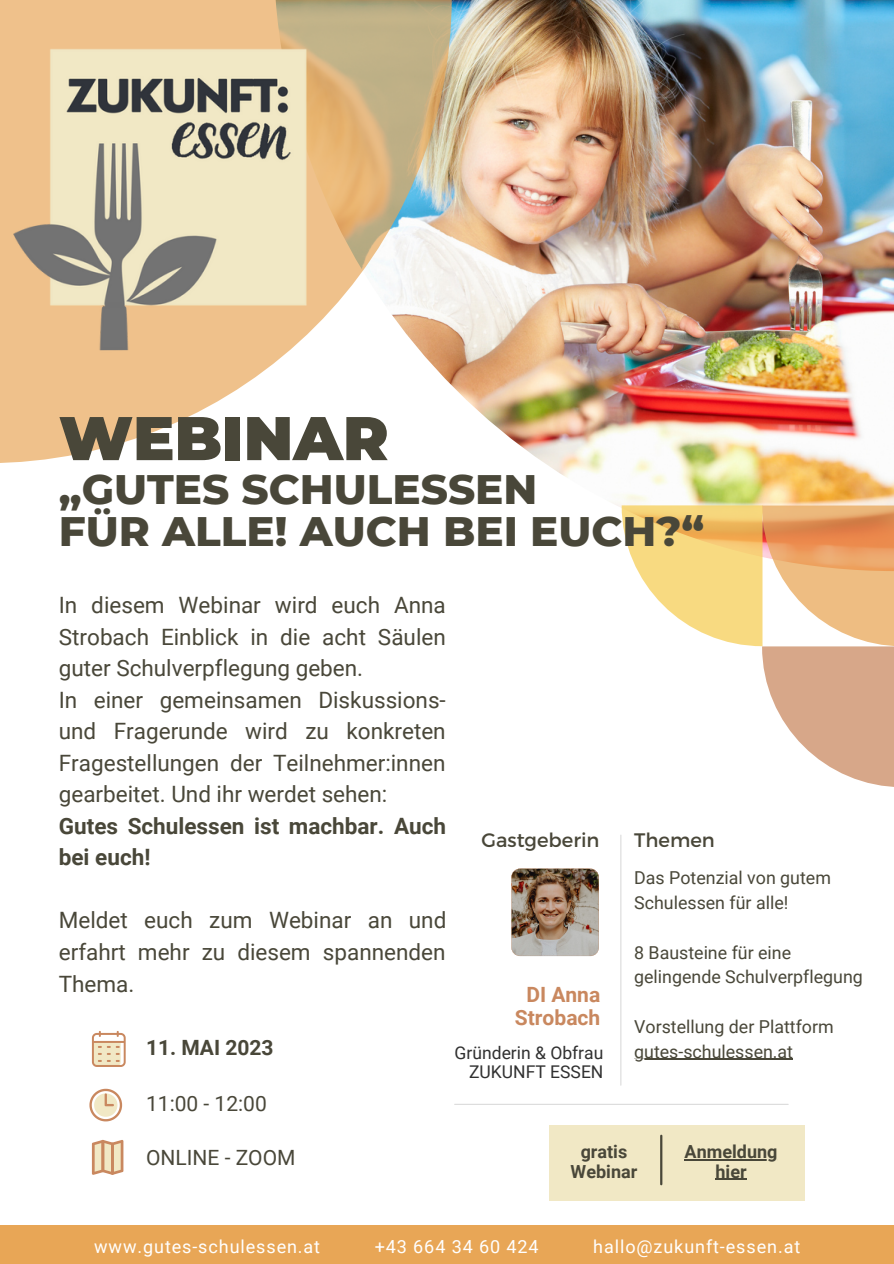
<style>
.page{position:relative;width:894px;height:1264px;background:#fff}
.page>*{position:absolute;margin:0;border:0;box-sizing:border-box;transform-origin:0 0}
.t1{font:900 61.5px "Montserrat";color:#494739}
.t2{font:800 42px/41.7px "Montserrat";color:#494739}
.t3{font:22.5px/31.5px "Roboto";color:#494739}
.t4{font:700 22.5px/31.5px "Roboto";color:#494739}
.t5{font:21px "Roboto";color:#494739}
.t6{font:700 21px/22.5px "Roboto";color:#c9885f;text-align:center}
.t7{font:700 21px "Roboto";color:#494739}
.t8{font:19.5px "Montserrat";color:#494739}
.t9{font:18px "Roboto";letter-spacing:.05em;color:#fff}
.t10{font:700 18px/19.2px "Roboto";color:#494739;text-align:center}
.t11{font:17.85px/24.8px "Roboto";color:#494739}
.t12{font:17.55px/19px "Roboto";color:#303030;text-align:right}
</style>
<div class="page">
<img style="left:451px;top:0;width:442px;height:507px">
<hr style="left:454px;top:1103px;width:334px;height:1px;background:#dbdbdb">
<hr style="left:620px;top:835px;width:1px;height:250px;background:#dbdbdb">
<div style="left:0;top:1224px;width:893px;height:39px;background:#e8a656"></div>
<svg style="left:0;top:0;width:451px;height:463px"></svg>
<img style="left:0;top:0;width:424px;height:423px">
<div style="left:549px;top:1124px;width:255px;height:76px;background:#f1e8c5"></div>
<hr style="left:660px;top:1135px;width:2px;height:49px;background:#494739">
<svg style="left:89px;top:1088px;width:33px;height:33px"></svg>
<svg style="left:92px;top:1031px;width:34px;height:35px"></svg>
<svg style="left:92px;top:1139px;width:31px;height:35px"></svg>
<img style="left:511px;top:868px;width:87px;height:88px">
<svg style="left:621px;top:505px;width:272px;height:282px"></svg>
<hr style="left:684px;top:1159px;width:93px;height:1px;background:#494739">
<hr style="left:715px;top:1178px;width:31px;height:1px;background:#494739">
<hr style="left:634px;top:1058px;width:158px;height:1px;background:#494739">
<h1 class="t1" style="left:59px;top:400px;width:331px">WEBINAR</h1>
<h2 class="t2" style="left:59px;top:468px;width:647px">„GUTES SCHULESSEN<br>FÜR ALLE! AUCH BEI EUCH?“</h2>
<p class="t3" style="left:59px;top:589px;width:388px">In diesem Webinar wird euch Anna Strobach Einblick in die acht Säulen guter Schulverpflegung geben.<br>In einer gemeinsamen Diskussions&shy;und Fragerunde wird zu konkreten Fragestellungen der Teilnehmer:innen gearbeitet. Und ihr werdet sehen:</p>
<p class="t4" style="left:59px;top:810px;width:388px">Gutes Schulessen ist machbar. Auch bei euch!</p>
<p class="t8" style="left:481px;top:827px;width:120px">Gastgeberin</p>
<p class="t3" style="left:59px;top:905px;width:389px;text-align:justify">Meldet euch zum Webinar an und erfahrt mehr zu diesem spannenden Thema.</p>
<p class="t7" style="left:146px;top:1035px;width:129px">11. MAI 2023</p>
<p class="t5" style="left:146px;top:1091px;width:122px">11:00 - 12:00</p>
<p class="t6" style="left:515px;top:983px;width:87px">DI Anna<br>Strobach</p>
<p class="t12" style="left:454px;top:1043px;width:150px">Gründerin &amp; Obfrau<br>ZUKUNFT ESSEN</p>
<p class="t8" style="left:634px;top:827px;width:82px">Themen</p>
<p class="t11" style="left:634px;top:865px;width:198px">Das Potenzial von gutem<br>Schulessen für alle!</p>
<p class="t11" style="left:634px;top:940px;width:230px">8 Bausteine für eine gelingende Schulverpflegung</p>
<p class="t11" style="left:634px;top:1014px;width:201px">Vorstellung der Plattform gutes-schulessen.at</p>
<p class="t5" style="left:146px;top:1145px;width:151px">ONLINE - ZOOM</p>
<p class="t10" style="left:570px;top:1142px;width:68px">gratis<br>Webinar</p>
<p class="t10" style="left:684px;top:1142px;width:94px">Anmeldung hier</p>
<p class="t9" style="left:94px;top:1235px;width:227px">www.gutes-schulessen.at</p>
<p class="t9" style="left:374px;top:1235px;width:165px">+43 664 34 60 424</p>
<p class="t9" style="left:593px;top:1235px;width:208px">hallo@zukunft-essen.at</p>
</div>
